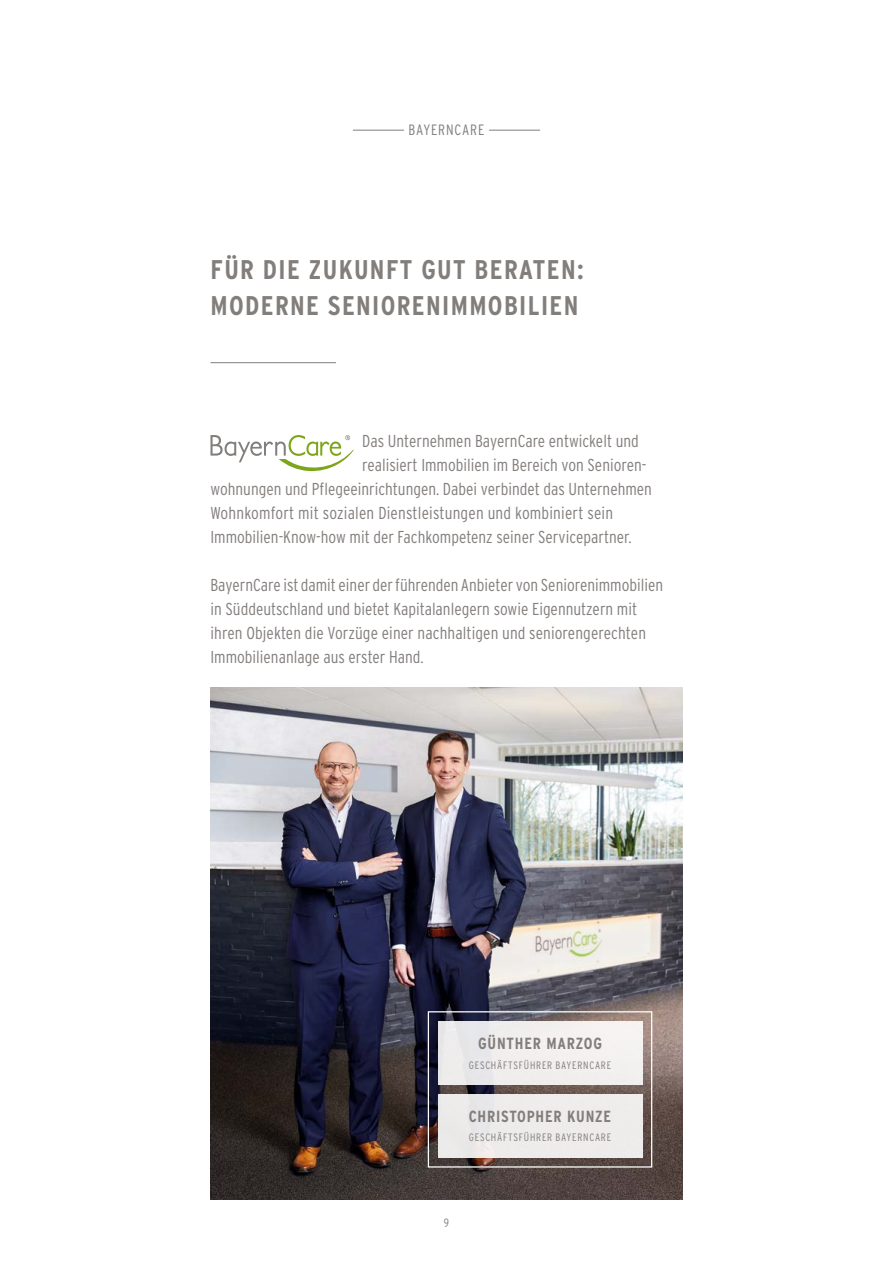
<style>
.page{position:relative;width:893px;height:1263px;background:#fff}
.page>*{position:absolute;margin:0;border:0;box-sizing:border-box;transform-origin:0 0}
.t1{font:700 condensed 27px/36px "Interstate";letter-spacing:.05em;color:#827e7c}
.t2{font:300 17.25px/24px "Interstate Condensed";color:#827e7c}
.t3{font:700 condensed 16.05px "Interstate";letter-spacing:.05em;color:#827e7c}
.t4{font:300 15px "Interstate Condensed";letter-spacing:.055em;color:#827e7c}
.t5{font:300 12px "Interstate Condensed";color:#827e7c}
.t6{font:300 10.8px "Interstate Condensed";letter-spacing:.07em;color:#827e7c}
</style>
<div class="page">
<svg style="left:210px;top:435px;width:144px;height:36px"></svg>
<img style="left:211px;top:687px;width:471px;height:512px">
<hr style="left:353px;top:130px;width:51px;height:1px;background:#827e7c">
<hr style="left:489px;top:130px;width:51px;height:1px;background:#827e7c">
<hr style="left:210px;top:362px;width:126px;height:1px;background:#827e7c">
<div style="left:428px;top:1011px;width:224px;height:156px;border:1px solid #fff"></div>
<div style="left:438px;top:1021px;width:204px;height:64px;background:#f1efee"></div>
<div style="left:438px;top:1094px;width:204px;height:63px;background:#edeceb"></div>
<p class="t4" style="left:409px;top:122px;width:77px">BAYERNCARE</p>
<h1 class="t1" style="left:210px;top:252px;width:375px">FÜR DIE ZUKUNFT GUT BERATEN:<br>MODERNE SENIORENIMMOBILIEN</h1>
<p class="t2" style="left:362px;top:429px;width:278px">Das Unternehmen BayernCare entwickelt und</p>
<p class="t2" style="left:362px;top:453px;width:286px">realisiert Immobilien im Bereich von Senioren-</p>
<p class="t2" style="left:210px;top:477px;width:443px">wohnungen und Pflegeeinrichtungen. Dabei verbindet das Unternehmen</p>
<p class="t2" style="left:210px;top:501px;width:404px">Wohnkomfort mit sozialen Dienstleistungen und kombiniert sein</p>
<p class="t2" style="left:210px;top:525px;width:423px">Immobilien-Know-how mit der Fachkompetenz seiner Servicepartner.</p>
<p class="t2" style="left:210px;top:573px;width:454px">BayernCare ist damit einer der führenden Anbieter von Seniorenimmobilien in Süddeutschland und bietet Kapitalanlegern sowie Eigennutzern mit ihren Objekten die Vorzüge einer nachhaltigen und seniorengerechten Immobilienanlage aus erster Hand.</p>
<p class="t3" style="left:478px;top:1035px;width:125px">GÜNTHER MARZOG</p>
<p class="t6" style="left:469px;top:1059px;width:144px">GESCHÄFTSFÜHRER BAYERNCARE</p>
<p class="t3" style="left:469px;top:1107px;width:144px">CHRISTOPHER KUNZE</p>
<p class="t6" style="left:469px;top:1132px;width:144px">GESCHÄFTSFÜHRER BAYERNCARE</p>
<p class="t5" style="left:444px;top:1217px;width:7px">9</p>
</div>
